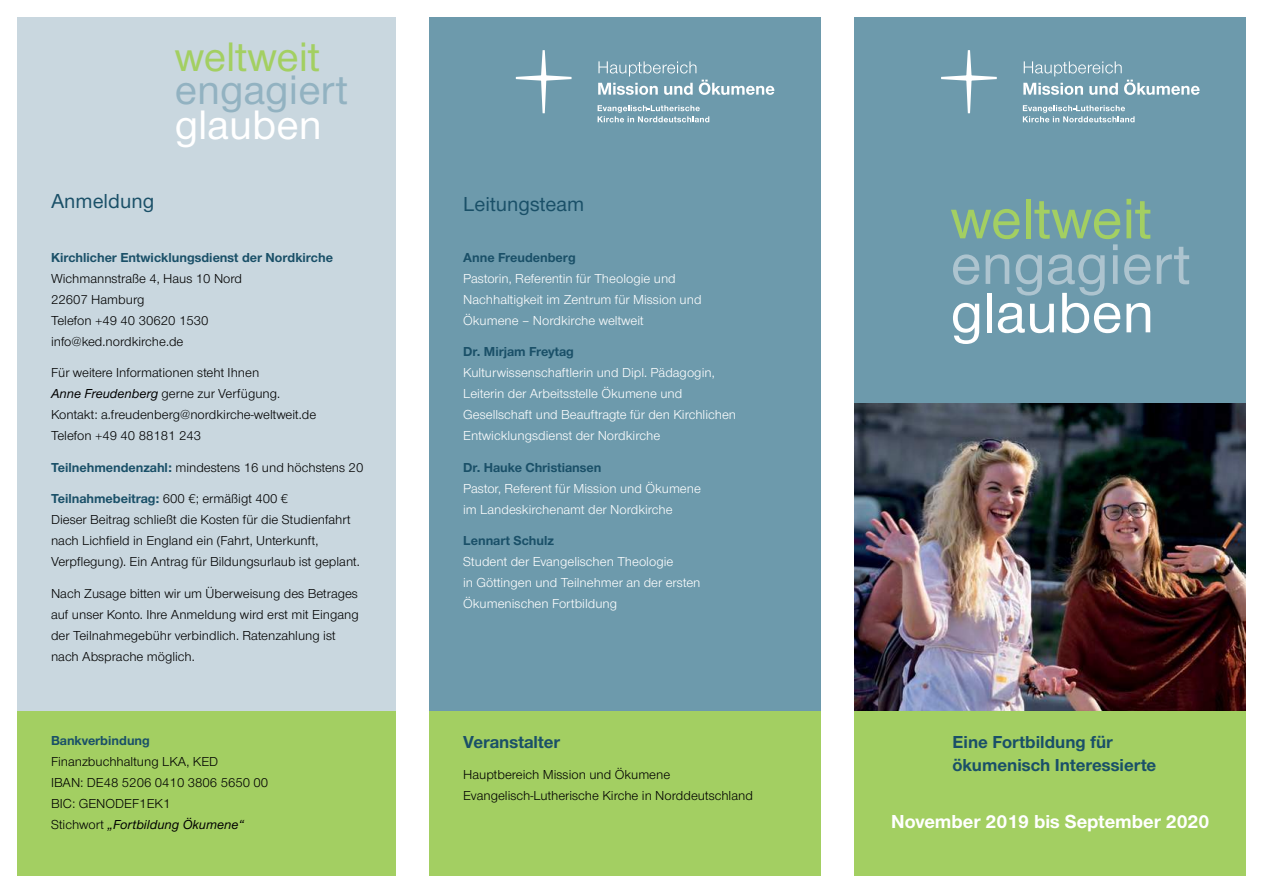
<style>
.page{position:relative;width:1263px;height:893px;background:#fff}
.page>*{position:absolute;margin:0;border:0;box-sizing:border-box;transform-origin:0 0}
.t1{font:500 59.25px "Nordelbica";color:#adc4cf}
.t2{font:500 59.25px "Nordelbica";color:#a3cf62}
.t3{font:500 59.25px "Nordelbica";color:#fff}
.t4{font:500 42.75px "Nordelbica";color:#92b2c1}
.t5{font:500 42.75px "Nordelbica";color:#a3cf62}
.t6{font:500 42.75px "Nordelbica";color:#fff}
.t7{font:500 21px "Nordelbica";color:#1a5068}
.t8{font:700 19.5px "Nordelbica";color:#fff}
.t9{font:700 18px/22.5px "Nordelbica";color:#1a5068}
.t10{font:13.5px/21px "Nordelbica";color:#000}
.t11{font:13.5px/21px "Nordelbica";color:#fff}
.t12{font:700 13.5px "Nordelbica";color:#1a5068}
.s1{font-weight:500;font-style:italic}
.s2{font-weight:700;color:#1a5068}
</style>
<div class="page">
<img style="left:855px;top:402px;width:391px;height:309px">
<div style="left:17px;top:17px;width:378px;height:694px;background:#c9d7df"></div>
<div style="left:17px;top:711px;width:378px;height:165px;background:#a3cf62"></div>
<div style="left:429px;top:17px;width:392px;height:694px;background:#6d9aac"></div>
<div style="left:855px;top:17px;width:391px;height:385px;background:#6d9aac"></div>
<div style="left:855px;top:711px;width:391px;height:165px;background:#a3cf62"></div>
<div style="left:429px;top:711px;width:392px;height:165px;background:#a3cf62"></div>
<svg style="left:1023px;top:105px;width:111px;height:17px"></svg>
<svg style="left:941px;top:50px;width:56px;height:63px"></svg>
<svg style="left:1023px;top:61px;width:176px;height:34px"></svg>
<svg style="left:598px;top:105px;width:111px;height:17px"></svg>
<svg style="left:516px;top:50px;width:55px;height:63px"></svg>
<svg style="left:598px;top:61px;width:176px;height:34px"></svg>
<h3 class="t7" style="left:51px;top:189px;width:105px">Anmeldung</h3>
<h2 class="t5" style="left:175px;top:32px;width:147px">weltweit</h2>
<h2 class="t4" style="left:175px;top:65px;width:175px">engagiert</h2>
<h2 class="t6" style="left:175px;top:100px;width:148px">glauben</h2>
<p class="t12" style="left:51px;top:249px;width:283px">Kirchlicher Entwicklungsdienst der Nordkirche</p>
<p class="t10" style="left:51px;top:268px;width:193px">Wichmannstraße 4, Haus 10 Nord<br>22607 Hamburg<br>Telefon +49 40 30620 1530 info@ked.nordkirche.de</p>
<p class="t10" style="left:51px;top:362px;width:267px">Für weitere Informationen steht Ihnen<br><span class="s1">Anne Freudenberg</span> gerne zur Verfügung.<br>Kontakt: a.freudenberg@nordkirche-weltweit.de Telefon +49 40 88181 243</p>
<p class="t10" style="left:51px;top:457px;width:314px"><span class="s2">Teilnehmendenzahl:</span> mindestens 16 und höchstens 20</p>
<p class="t10" style="left:51px;top:489px;width:310px"><span class="s2">Teilnahmebeitrag:</span> 600 €; ermäßigt 400 €<br>Dieser Beitrag schließt die Kosten für die Studienfahrt nach Lichfield in England ein (Fahrt, Unterkunft, Verpflegung). Ein Antrag für Bildungsurlaub ist geplant.</p>
<p class="t10" style="left:51px;top:583px;width:309px">Nach Zusage bitten wir um Überweisung des Betrages auf unser Konto. Ihre Anmeldung wird erst mit Eingang der Teilnahmegebühr verbindlich. Ratenzahlung ist nach Absprache möglich.</p>
<p class="t12" style="left:51px;top:732px;width:100px">Bankverbindung</p>
<p class="t10" style="left:51px;top:751px;width:219px">Finanzbuchhaltung LKA, KED<br>IBAN: DE48 5206 0410 3806 5650 00<br>BIC: GENODEF1EK1<br>Stichwort <span class="s1">„Fortbildung Ökumene“</span></p>
<h3 class="t7" style="left:463px;top:192px;width:122px">Leitungsteam</h3>
<p class="t12" style="left:463px;top:249px;width:114px">Anne Freudenberg</p>
<p class="t11" style="left:463px;top:268px;width:240px">Pastorin, Referentin für Theologie und<br>Nachhaltigkeit im Zentrum für Mission und<br>Ökumene – Nordkirche weltweit</p>
<p class="t12" style="left:463px;top:344px;width:112px">Dr. Mirjam Freytag</p>
<p class="t11" style="left:463px;top:362px;width:274px">Kulturwissenschaftlerin und Dipl. Pädagogin, Leiterin der Arbeitsstelle Ökumene und Gesellschaft und Beauftragte für den Kirchlichen Entwicklungsdienst der Nordkirche</p>
<p class="t12" style="left:463px;top:459px;width:140px">Dr. Hauke Christiansen</p>
<p class="t11" style="left:463px;top:478px;width:239px">Pastor, Referent für Mission und Ökumene im Landeskirchenamt der Nordkirche</p>
<p class="t12" style="left:463px;top:533px;width:92px">Lennart Schulz</p>
<p class="t11" style="left:463px;top:552px;width:239px">Student der Evangelischen Theologie<br>in Göttingen und Teilnehmer an der ersten<br>Ökumenischen Fortbildung</p>
<h3 class="t9" style="left:463px;top:731px;width:98px">Veranstalter</h3>
<p class="t10" style="left:463px;top:764px;width:291px">Hauptbereich Mission und Ökumene<br>Evangelisch-Lutherische Kirche in Norddeutschland</p>
<h1 class="t2" style="left:951px;top:184px;width:203px">weltweit</h1>
<h1 class="t1" style="left:951px;top:229px;width:242px">engagiert</h1>
<h1 class="t3" style="left:951px;top:278px;width:205px">glauben</h1>
<h3 class="t9" style="left:952px;top:731px;width:205px">Eine Fortbildung für ökumenisch Interessierte</h3>
<h3 class="t8" style="left:891px;top:810px;width:320px">November 2019 bis September 2020</h3>
</div>
